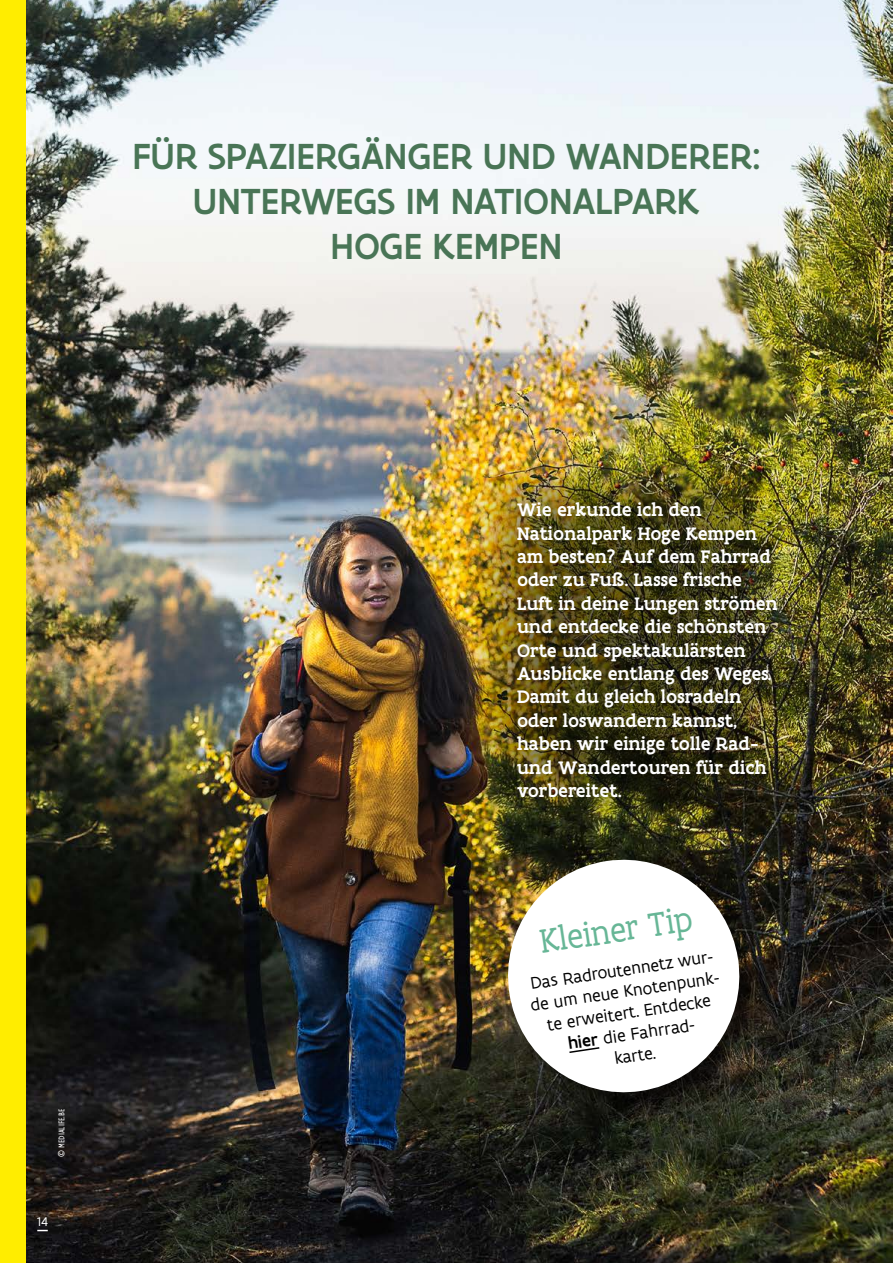
<style>
.page{position:relative;width:893px;height:1263px;background:#fff}
.page>*{position:absolute;margin:0;border:0;box-sizing:border-box;transform-origin:0 0}
.t1{font:500 39px/45px "Flanders Art Sans";letter-spacing:.005em;color:#497556;text-align:center}
.t2{font:36px "Flanders Art Serif";color:#67b696;scale:.95 1}
.t3{font:500 19.5px/23.4px "Flanders Art Serif";color:#fff}
.t4{font:18px/21.6px "Flanders Art Sans";color:#000;text-align:center}
.t5{font:13.5px "Flanders Art Sans";color:#fff}
.t6{font:condensed 9px "Flanders Art Sans";color:#fff}
.s1{font-weight:500}
</style>
<div class="page">
<img style="left:26px;top:0;width:867px;height:1263px">
<img style="left:472px;top:466px;width:303px;height:351px">
<img style="left:481px;top:468px;width:330px;height:366px">
<div style="left:0;top:0;width:26px;height:1263px;background:#ffed00"></div>
<div style="left:510px;top:861px;width:248px;height:250px;background:#000;opacity:.53"></div>
<svg style="left:500px;top:852px;width:247px;height:248px"></svg>
<svg style="left:568px;top:1046px;width:33px;height:8px"></svg>
<h1 class="t1" style="left:132px;top:134px;width:629px">FÜR SPAZIERGÄNGER UND WANDERER:<br>UNTERWEGS IM NATIONALPARK<br>HOGE KEMPEN</h1>
<p class="t6" style="left:56px;top:1157px;width:50px;rotate:-90deg">© MEDIALIFE.BE</p>
<p class="t5" style="left:37px;top:1213px;width:12px">14</p>
<p class="t3" style="left:517px;top:498px;width:262px">Wie erkunde ich den<br>Nationalpark Hoge Kempen am besten? Auf dem Fahrrad oder zu Fuß. Lasse frische<br>Luft in deine Lungen strömen und entdecke die schönsten<br>Orte und spektakulärsten<br>Ausblicke entlang des Weges.<br>Damit du gleich losradeln oder loswandern kannst, haben wir einige tolle Rad&shy;und Wandertouren für dich vorbereitet.</p>
<h2 class="t2" style="left:537px;top:921px;width:163px;rotate:-9deg">Kleiner Tip</h2>
<p class="t4" style="left:526px;top:974px;width:196px;rotate:-9deg">Das Radroutennetz wur&shy;de um neue Knotenpunk&shy;te erweitert. Entdecke <span class="s1">hier</span> die Fahrrad-<br>karte.</p>
</div>
